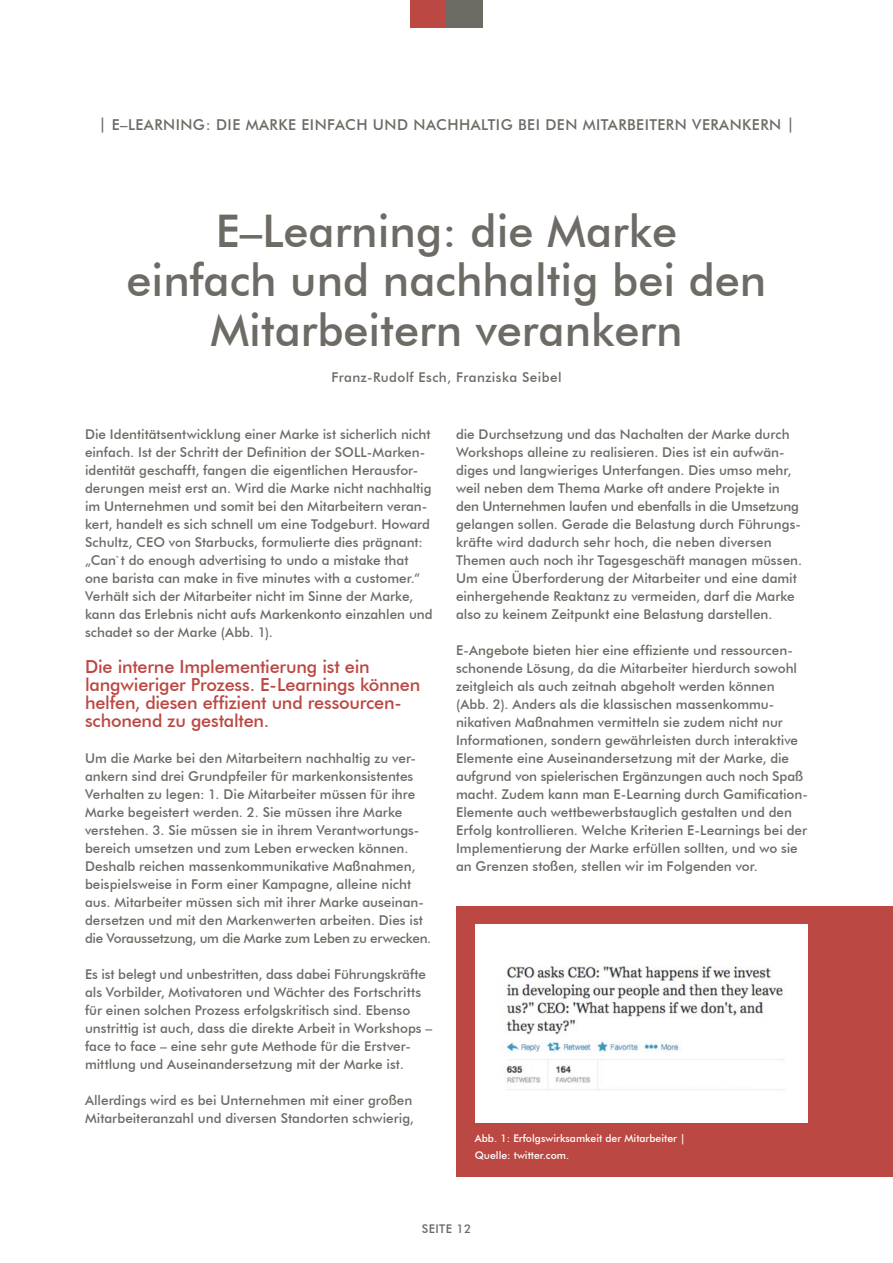
<style>
.page{position:relative;width:893px;height:1263px;background:#fff}
.page>*{position:absolute;margin:0;border:0;box-sizing:border-box;transform-origin:0 0}
.t1{font:500 45px/49.5px "Futura BT";color:#6e6b65;text-align:center}
.t2{font:500 18px/18px "Futura BT";letter-spacing:-.01em;color:#bb4842}
.t3{font:500 15px "Futura BT";letter-spacing:.03em;color:#6e6b65}
.t4{font:500 13.5px/18px "Futura BT";color:#6e6b65}
.t5{font:500 13.5px "Futura BT";letter-spacing:.03em;color:#6e6b65}
.t6{font:500 12px "Futura BT";letter-spacing:.03em;color:#6e6b65}
.t7{font:500 10.5px/16.5px "Futura BT";color:#fff}
</style>
<div class="page">
<div style="left:410px;top:0;width:36px;height:28px;background:#bb4842"></div>
<div style="left:446px;top:0;width:37px;height:28px;background:#6e6b65"></div>
<div style="left:456px;top:907px;width:437px;height:270px;background:#bb4842"></div>
<div style="left:475px;top:925px;width:333px;height:198px;background:#fff"></div>
<img style="left:503px;top:966px;width:282px;height:124px">
<div style="left:604px;top:1062px;width:175px;height:23px;background:#fff"></div>
<p class="t3" style="left:99px;top:116px;width:697px">| E–LEARNING: DIE MARKE EINFACH UND NACHHALTIG BEI DEN MITARBEITERN VERANKERN |</p>
<h1 class="t1" style="left:127px;top:206px;width:641px">E–Learning: die Marke<br>einfach und nachhaltig bei den<br>Mitarbeitern verankern</h1>
<p class="t5" style="left:331px;top:369px;width:232px">Franz-Rudolf Esch, Franziska Seibel</p>
<p class="t4" style="left:85px;top:425px;width:349px">Die Identitätsentwicklung einer Marke ist sicherlich nicht einfach. Ist der Schritt der Definition der SOLL-Marken&shy;identität geschafft, fangen die eigentlichen Herausfor&shy;derungen meist erst an. Wird die Marke nicht nachhaltig im Unternehmen und somit bei den Mitarbeitern veran&shy;kert, handelt es sich schnell um eine Todgeburt. Howard Schultz, CEO von Starbucks, formulierte dies prägnant: „Can`t do enough advertising to undo a mistake that one barista can make in five minutes with a customer.“ Verhält sich der Mitarbeiter nicht im Sinne der Marke, kann das Erlebnis nicht aufs Markenkonto einzahlen und schadet so der Marke (Abb. 1).</p>
<h2 class="t2" style="left:85px;top:657px;width:337px">Die interne Implementierung ist ein langwieriger Prozess. E-Learnings können helfen, diesen effizient und ressourcen&shy;schonend zu gestalten.</h2>
<p class="t4" style="left:85px;top:749px;width:348px">Um die Marke bei den Mitarbeitern nachhaltig zu ver&shy;ankern sind drei Grundpfeiler für markenkonsistentes Verhalten zu legen: 1. Die Mitarbeiter müssen für ihre Marke begeistert werden. 2. Sie müssen ihre Marke verstehen. 3. Sie müssen sie in ihrem Verantwortungs&shy;bereich umsetzen und zum Leben erwecken können.<br>Deshalb reichen massenkommunikative Maßnahmen, beispielsweise in Form einer Kampagne, alleine nicht aus. Mitarbeiter müssen sich mit ihrer Marke auseinan&shy;dersetzen und mit den Markenwerten arbeiten. Dies ist die Voraussetzung, um die Marke zum Leben zu erwecken.</p>
<p class="t4" style="left:85px;top:965px;width:349px">Es ist belegt und unbestritten, dass dabei Führungskräfte als Vorbilder, Motivatoren und Wächter des Fortschritts für einen solchen Prozess erfolgskritisch sind. Ebenso unstrittig ist auch, dass die direkte Arbeit in Workshops – face to face – eine sehr gute Methode für die Erstver&shy;mittlung und Auseinandersetzung mit der Marke ist.</p>
<p class="t4" style="left:85px;top:1091px;width:330px">Allerdings wird es bei Unternehmen mit einer großen<br>Mitarbeiteranzahl und diversen Standorten schwierig,</p>
<p class="t4" style="left:456px;top:425px;width:348px">die Durchsetzung und das Nachalten der Marke durch Workshops alleine zu realisieren. Dies ist ein aufwän&shy;diges und langwieriges Unterfangen. Dies umso mehr, weil neben dem Thema Marke oft andere Projekte in den Unternehmen laufen und ebenfalls in die Umsetzung gelangen sollen. Gerade die Belastung durch Führungs&shy;kräfte wird dadurch sehr hoch, die neben diversen Themen auch noch ihr Tagesgeschäft managen müssen.<br>Um eine Überforderung der Mitarbeiter und eine damit einhergehende Reaktanz zu vermeiden, darf die Marke also zu keinem Zeitpunkt eine Belastung darstellen.</p>
<p class="t4" style="left:456px;top:641px;width:353px">E-Angebote bieten hier eine effiziente und ressourcen&shy;schonende Lösung, da die Mitarbeiter hierdurch sowohl zeitgleich als auch zeitnah abgeholt werden können (Abb. 2). Anders als die klassischen massenkommu&shy;nikativen Maßnahmen vermitteln sie zudem nicht nur Informationen, sondern gewährleisten durch interaktive Elemente eine Auseinandersetzung mit der Marke, die aufgrund von spielerischen Ergänzungen auch noch Spaß macht. Zudem kann man E-Learning durch Gamification-Elemente auch wettbewerbstauglich gestalten und den Erfolg kontrollieren. Welche Kriterien E-Learnings bei der Implementierung der Marke erfüllen sollten, und wo sie an Grenzen stoßen, stellen wir im Folgenden vor.</p>
<p class="t7" style="left:475px;top:1130px;width:212px">Abb. 1: Erfolgswirksamkeit der Mitarbeiter |<br>Quelle: twitter.com.</p>
<p class="t6" style="left:422px;top:1221px;width:51px">SEITE 12</p>
</div>
